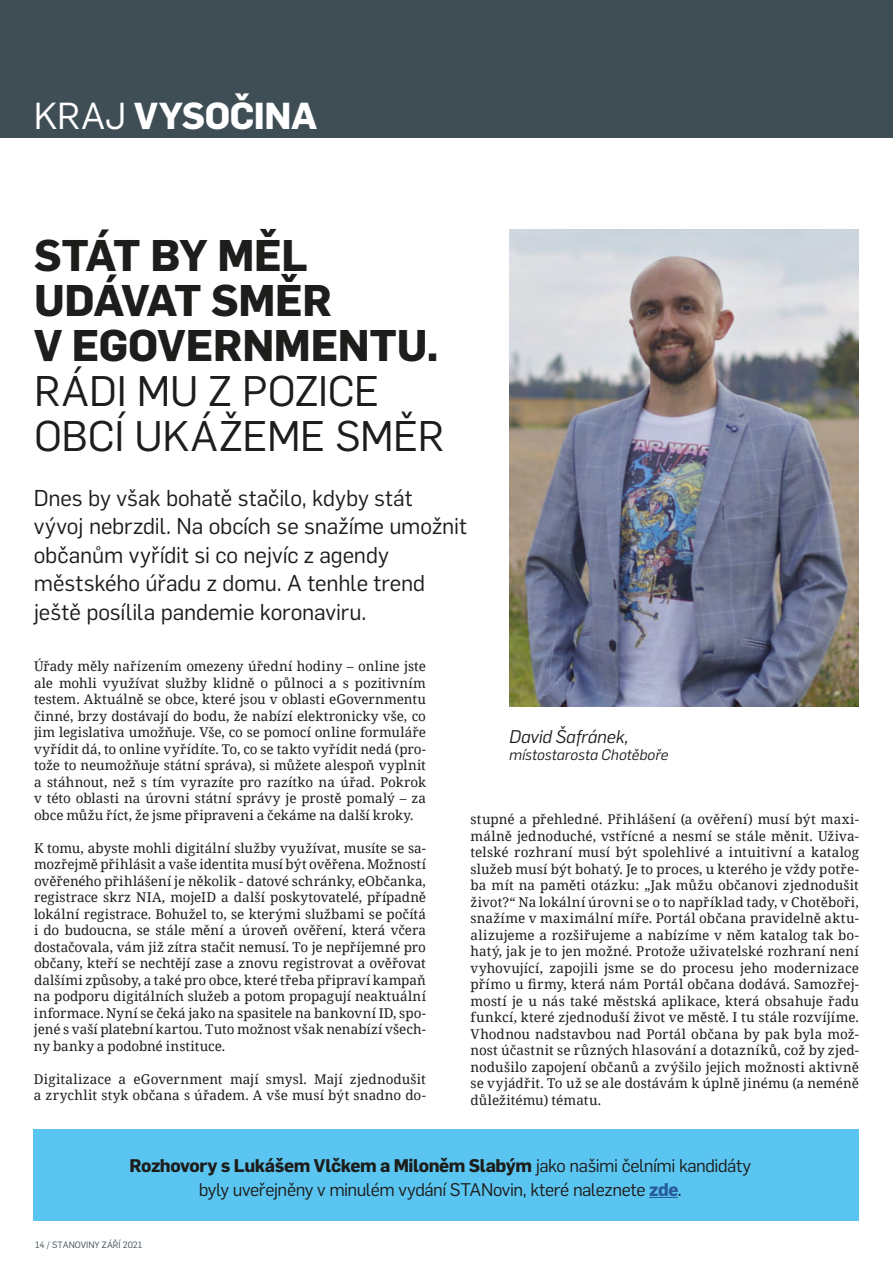
<style>
.page{position:relative;width:893px;height:1263px;background:#fff}
.page>*{position:absolute;margin:0;border:0;box-sizing:border-box;transform-origin:0 0}
.t1{font:700 43.5px/45px "Flama";letter-spacing:-.015em;color:#1d1d1b}
.t2{font:42px/45px "Flama";letter-spacing:-.01em;color:#1d1d1b}
.t3{font:700 36.9px "Flama";letter-spacing:-.01em;color:#fff}
.t4{font:22.5px/28.5px "Flama";letter-spacing:-.005em;color:#1d1d1b}
.t5{font:18px/24px "Flama";letter-spacing:-.025em;color:#1d1d1b;text-align:center}
.t6{font:italic 18px "Flama";letter-spacing:-.01em;color:#1d1d1b}
.t7{font:italic 15px "Flama";color:#1d1d1b}
.t8{font:13.5px/16.5px "Noto Serif";letter-spacing:.005em;color:#1d1d1b;text-align:justify}
.t9{font:9px "Flama";color:#3f4e55}
.s1{font-weight:400}
.s2{font-weight:700}
.s3{font-weight:700;color:#275b9b}
</style>
<div class="page">
<div style="left:0;top:0;width:893px;height:138px;background:#3f4e55"></div>
<img style="left:509px;top:230px;width:350px;height:476px">
<div style="left:34px;top:1129px;width:825px;height:91px;background:#5bc5f2"></div>
<svg style="left:649px;top:1197px;width:29px;height:1px"></svg>
<h3 class="t3" style="left:34px;top:89px;width:285px"><span class="s1">KRAJ</span> VYSOČINA</h3>
<h1 class="t1" style="left:34px;top:230px;width:406px">STÁT BY MĚL<br>UDÁVAT SMĚR<br>V EGOVERNMENTU.</h1>
<h2 class="t2" style="left:34px;top:366px;width:411px">RÁDI MU Z POZICE<br>OBCÍ UKÁŽEME SMĚR</h2>
<h3 class="t4" style="left:34px;top:482px;width:435px">Dnes by však bohatě stačilo, kdyby stát vývoj nebrzdil. Na obcích se snažíme umožnit občanům vyřídit si co nejvíc z agendy městského úřadu z domu. A tenhle trend ještě posílila pandemie koronaviru.</h3>
<p class="t8" style="left:34px;top:658px;width:393px">Úřady měly nařízením omezeny úřední hodiny – online jste ale mohli využívat služby klidně o půlnoci a s pozitivním testem. Aktuálně se obce, které jsou v oblasti eGovernmentu činné, brzy dostávají do bodu, že nabízí elektronicky vše, co jim legislativa umožňuje. Vše, co se pomocí online formuláře vyřídit dá, to online vyřídíte. To, co se takto vyřídit nedá (pro&shy;tože to neumožňuje státní správa), si můžete alespoň vyplnit a stáhnout, než s tím vyrazíte pro razítko na úřad. Pokrok v této oblasti na úrovni státní správy je prostě pomalý – za obce můžu říct, že jsme připraveni a čekáme na další kroky.</p>
<p class="t8" style="left:34px;top:839px;width:394px">K tomu, abyste mohli digitální služby využívat, musíte se sa&shy;mozřejmě přihlásit a vaše identita musí být ověřena. Možností ověřeného přihlášení je několik - datové schránky, eObčanka, registrace skrz NIA, mojeID a další poskytovatelé, případně lokální registrace. Bohužel to, se kterými službami se počítá i do budoucna, se stále mění a úroveň ověření, která včera dostačovala, vám již zítra stačit nemusí. To je nepříjemné pro občany, kteří se nechtějí zase a znovu registrovat a ověřovat dalšími způsoby, a také pro obce, které třeba připraví kampaň na podporu digitálních služeb a potom propagují neaktuální informace. Nyní se čeká jako na spasitele na bankovní ID, spo&shy;jené s vaší platební kartou. Tuto možnost však nenabízí všech&shy;ny banky a podobné instituce.</p>
<p class="t8" style="left:34px;top:1070px;width:393px">Digitalizace a eGovernment mají smysl. Mají zjednodušit a zrychlit styk občana s úřadem. A vše musí být snadno do-</p>
<h3 class="t6" style="left:509px;top:725px;width:121px">David Šafránek,</h3>
<p class="t7" style="left:509px;top:744px;width:161px">místostarosta Chotěboře</p>
<p class="t8" style="left:471px;top:810px;width:390px">stupné a přehledné. Přihlášení (a ověření) musí být maxi&shy;málně jednoduché, vstřícné a nesmí se stále měnit. Uživa&shy;telské rozhraní musí být spolehlivé a intuitivní a katalog služeb musí být bohatý. Je to proces, u kterého je vždy potře&shy;ba mít na paměti otázku: „Jak můžu občanovi zjednodušit život?“ Na lokální úrovni se o to například tady, v Chotěboři, snažíme v maximální míře. Portál občana pravidelně aktu&shy;alizujeme a rozšiřujeme a nabízíme v něm katalog tak bo&shy;hatý, jak je to jen možné. Protože uživatelské rozhraní není vyhovující, zapojili jsme se do procesu jeho modernizace přímo u firmy, která nám Portál občana dodává. Samozřej&shy;mostí je u nás také městská aplikace, která obsahuje řadu funkcí, které zjednoduší život ve městě. I tu stále rozvíjíme.<br>Vhodnou nadstavbou nad Portál občana by pak byla mož&shy;nost účastnit se různých hlasování a dotazníků, což by zjed&shy;nodušilo zapojení občanů a zvýšilo jejich možnosti aktivně se vyjádřit. To už se ale dostávám k úplně jinému (a neméně důležitému) tématu.</p>
<h3 class="t5" style="left:130px;top:1152px;width:623px"><span class="s2">Rozhovory s Lukášem Vlčkem a Miloněm Slabým</span> jako našimi čelními kandidáty byly uveřejněny v minulém vydání STANovin, které naleznete <span class="s3">zde</span>.</h3>
<p class="t9" style="left:35px;top:1239px;width:109px">14 / STANOVINY ZÁŘÍ 2021</p>
</div>
